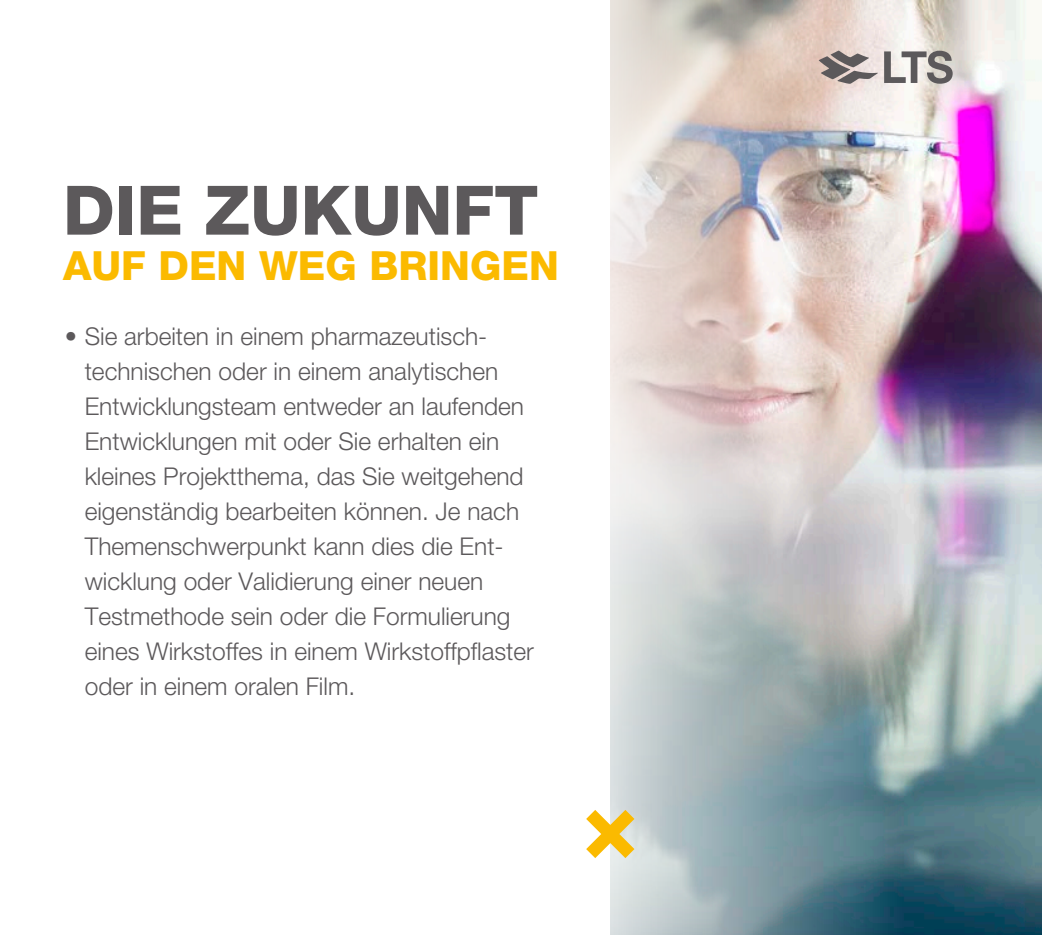
<style>
.page{position:relative;width:1042px;height:935px;background:#fff}
.page>*{position:absolute;margin:0;border:0;box-sizing:border-box;transform-origin:0 0}
.t1{font:800 68.25px "Helvetica Neue LT Std";color:#5c595b}
.t2{font:800 40.25px "Helvetica Neue LT Std";color:#fbba00}
.t3{font:300 24.5px/35px "Helvetica Neue LT Std";color:#5c595b}
</style>
<div class="page">
<img style="left:610px;top:0;width:432px;height:935px">
<svg style="left:586px;top:810px;width:48px;height:48px"></svg>
<svg style="left:884px;top:51px;width:68px;height:33px"></svg>
<svg style="left:819px;top:51px;width:59px;height:33px"></svg>
<h1 class="t1" style="left:63px;top:170px;width:477px">DIE ZUKUNFT</h1>
<h2 class="t2" style="left:63px;top:242px;width:497px">AUF DEN WEG BRINGEN</h2>
<p class="t3" style="left:85px;top:318px;width:451px;text-indent:-20px">• Sie arbeiten in einem pharmazeutisch&shy;technischen oder in einem analytischen Entwicklungsteam entweder an laufenden Entwicklungen mit oder Sie erhalten ein kleines Projektthema, das Sie weitgehend eigenständig bearbeiten können. Je nach Themenschwerpunkt kann dies die Ent&shy;wicklung oder Validierung einer neuen Testmethode sein oder die Formulierung eines Wirkstoffes in einem Wirkstoffpflaster oder in einem oralen Film.</p>
</div>
